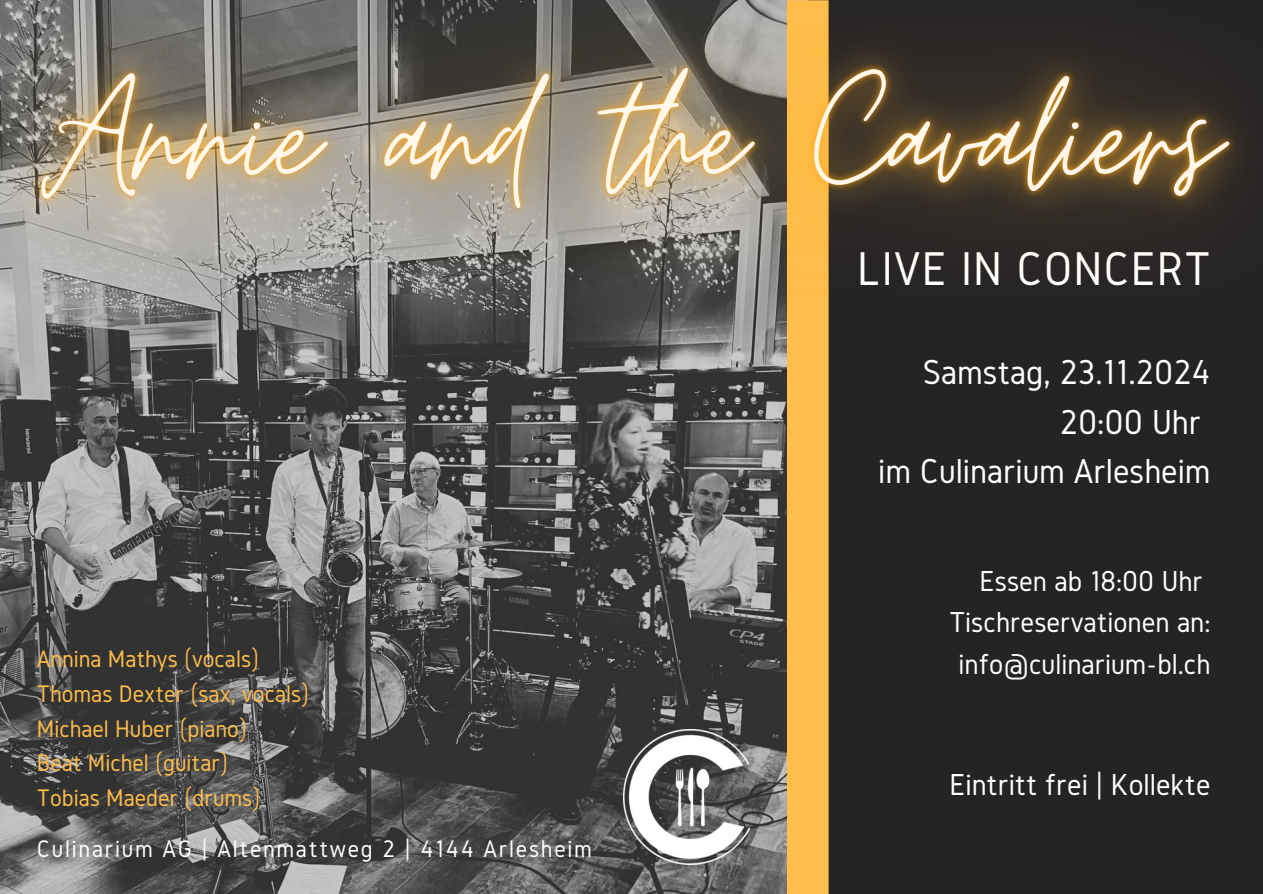
<style>
.page{position:relative;width:1263px;height:894px;background:#fff}
.page>*{position:absolute;margin:0;border:0;box-sizing:border-box;transform-origin:0 0}
.t1{font:49.2px "Gidole";letter-spacing:.02em;color:#fff}
.t2{font:36px/49.5px "Gidole";color:#fff;text-align:right}
.t3{font:31.5px "Gidole";color:#fff}
.t4{font:30px/41.7px "Gidole";color:#fff;text-align:right}
.t5{font:24.9px "Gidole";color:#ffbd4a}
.t6{font:24.9px "Gidole";letter-spacing:.07em;color:#fff}
</style>
<div class="page">
<div style="left:0;top:0;width:1263px;height:893px;background:#252326"></div>
<img style="left:0;top:483px;width:787px;height:410px">
<div style="left:787px;top:0;width:42px;height:893px;background:#ffbd4a"></div>
<img style="left:623px;top:729px;width:128px;height:135px">
<img style="left:0;top:0;width:1246px;height:483px">
<p class="t5" style="left:37px;top:644px;width:224px">Annina Mathys (vocals)</p>
<h2 class="t5" style="left:37px;top:679px;width:274px">Thomas Dexter (sax, vocals)</h2>
<h3 class="t5" style="left:37px;top:714px;width:212px">Michael Huber (piano)</h3>
<h4 class="t5" style="left:37px;top:749px;width:193px">Beat Michel (guitar)</h4>
<h4 class="t5" style="left:37px;top:784px;width:225px">Tobias Maeder (drums)</h4>
<p class="t6" style="left:37px;top:835px;width:556px">Culinarium AG | Altenmattweg 2 | 4144 Arlesheim</p>
<p class="t1" style="left:857px;top:241px;width:355px">LIVE IN CONCERT</p>
<p class="t2" style="left:878px;top:347px;width:334px">Samstag, 23.11.2024<br>20:00 Uhr<br>im Culinarium Arlesheim</p>
<p class="t4" style="left:949px;top:559px;width:263px">Essen ab 18:00 Uhr<br>Tischreservationen an: info@culinarium-bl.ch</p>
<p class="t3" style="left:949px;top:767px;width:263px">Eintritt frei | Kollekte</p>
</div>
